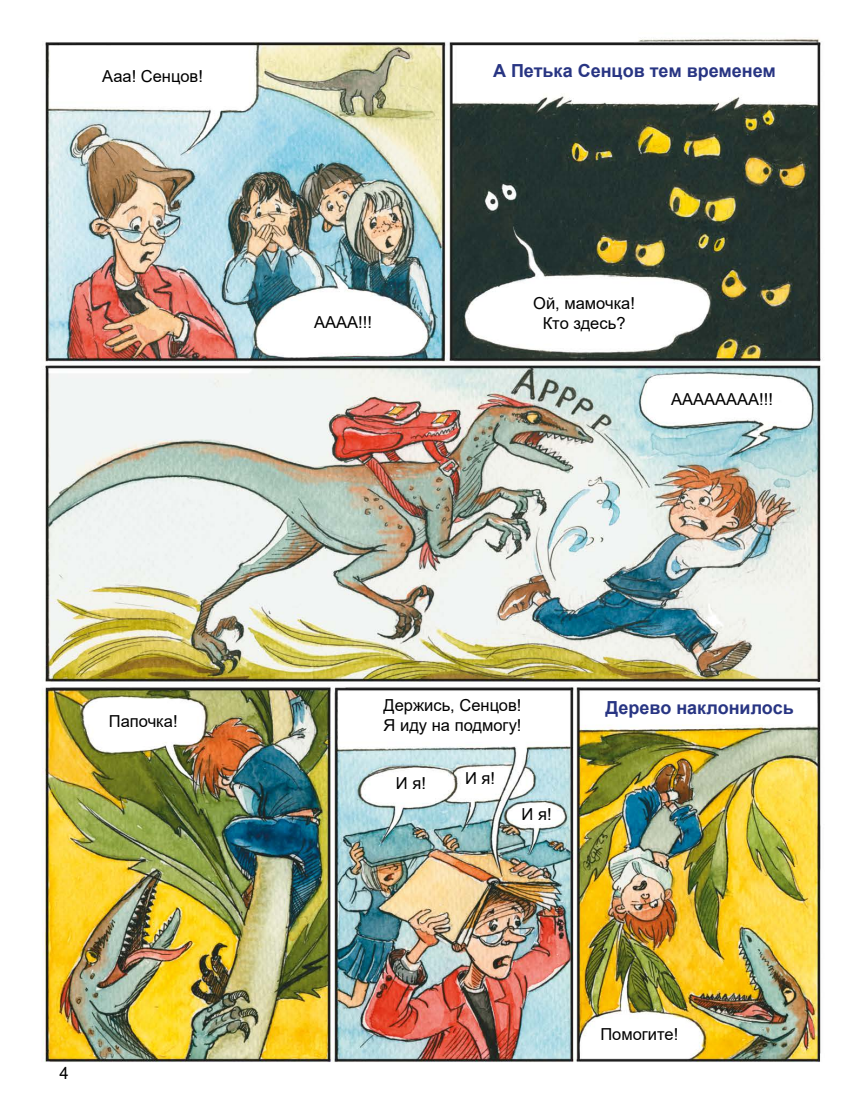
<style>
.page{position:relative;width:851px;height:1106px;background:#fff}
.page>*{position:absolute;margin:0;border:0;box-sizing:border-box;transform-origin:0 0}
.t1{font:700 18px "Arial";color:#283583}
.t2{font:16.5px/19.5px "Arial";color:#000;text-align:center}
.t3{font:16.5px "Arial Nova";color:#000}
</style>
<div class="page">
<img style="left:42px;top:38px;width:779px;height:1024px">
<p class="t2" style="left:102px;top:66px;width:102px">Ааа! Сенцов!</p>
<p class="t2" style="left:314px;top:312px;width:59px">АААА!!!</p>
<p class="t1" style="left:493px;top:58px;width:284px">А Петька Сенцов тем временем</p>
<p class="t2" style="left:533px;top:294px;width:103px">Ой, мамочка!<br>Кто здесь?</p>
<p class="t2" style="left:671px;top:389px;width:103px">АААААААА!!!</p>
<p class="t2" style="left:109px;top:711px;width:70px">Папочка!</p>
<p class="t3" style="left:60px;top:1063px;width:11px">4</p>
<p class="t2" style="left:383px;top:695px;width:139px;text-align:left">Держись, Сенцов!<br>Я иду на подмогу!</p>
<p class="t2" style="left:396px;top:773px;width:31px">И я!</p>
<p class="t2" style="left:465px;top:768px;width:31px">И я!</p>
<p class="t2" style="left:521px;top:804px;width:31px">И я!</p>
<p class="t1" style="left:605px;top:694px;width:190px">Дерево наклонилось</p>
<p class="t2" style="left:600px;top:1024px;width:79px">Помогите!</p>
</div>
